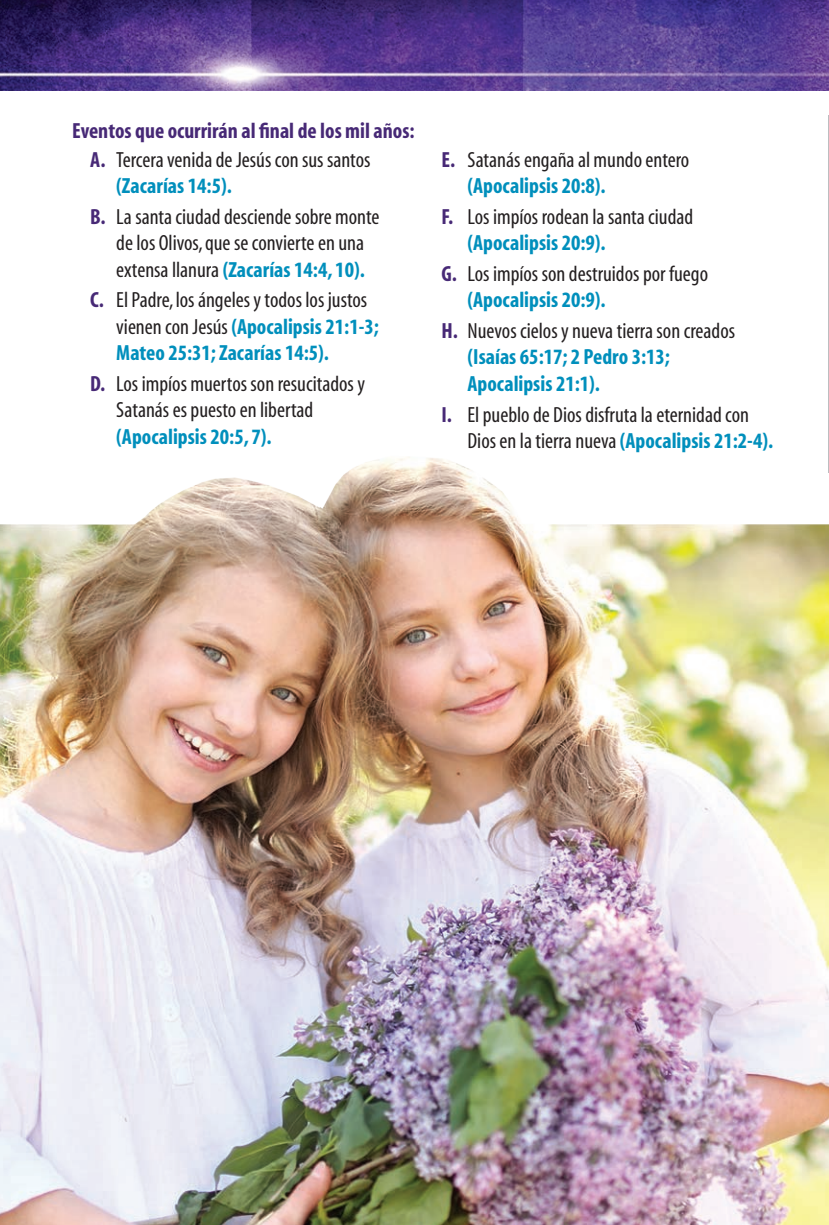
<style>
.page{position:relative;width:829px;height:1225px;background:#fff}
.page>*{position:absolute;margin:0;border:0;box-sizing:border-box;transform-origin:0 0}
.t1{font:condensed 22px/26.4px "Myriad";color:#231f20}
.t2{font:700 condensed 22px/26.4px "Myriad";color:#008fbc}
.t3{font:700 condensed 22px/28.8px "Myriad";color:#472976}
.s1{font-weight:400;color:#231f20}
.s2{font-weight:700;color:#008fbc}
.s3{font-weight:700;color:#472976}
.s4{color:#472976}
</style>
<div class="page">
<hr style="left:828px;top:116px;width:1px;height:357px;background:#bcbdc0">
<img style="left:0;top:0;width:828px;height:90px">
<img style="left:0;top:457px;width:828px;height:767px">
<p class="t3" style="left:90px;top:117px;width:326px;text-indent:-18px">Eventos que ocurrirán al final de los mil años:<br>A. <span class="s1">Tercera venida de Jesús con sus santos</span></p>
<p class="t1" style="left:90px;top:171px;width:291px;line-height:30.8px;text-indent:26px"><span class="s2">(Zacarías 14:5).<br></span><span class="s3">B.</span> La santa ciudad desciende sobre monte</p>
<p class="t1" style="left:116px;top:230px;width:250px">de los Olivos, que se convierte en una extensa llanura <span class="s2">(Zacarías 14:4, 10).</span></p>
<p class="t1" style="left:116px;top:288px;width:264px;text-indent:-26px"><span class="s3">C.</span> El Padre, los ángeles y todos los justos vienen con Jesús <span class="s2">(Apocalipsis 21:1-3;<br>Mateo 25:31; Zacarías 14:5).</span></p>
<p class="t1" style="left:116px;top:371px;width:250px;text-indent:-26px"><span class="s3">D.</span> Los impíos muertos son resucitados y<br>Satanás es puesto en libertad</p>
<p class="t2" style="left:116px;top:424px;width:157px">(Apocalipsis 20:5, 7).</p>
<p class="t1" style="left:467px;top:147px;width:223px;text-indent:-26px"><span class="s3">E.</span> Satanás engaña al mundo entero <span class="s2">(Apocalipsis 20:8).</span></p>
<p class="t1" style="left:467px;top:204px;width:227px;text-indent:-26px"><span class="s3">F.</span> Los impíos rodean la santa ciudad <span class="s2">(Apocalipsis 20:9).</span></p>
<p class="t1" style="left:467px;top:261px;width:242px;text-indent:-26px"><span class="s3">G.</span> Los impíos son destruidos por fuego <span class="s2">(Apocalipsis 20:9).</span></p>
<p class="t2" style="left:467px;top:318px;width:269px;text-indent:-26px"><span class="s4">H.</span> <span class="s1">Nuevos cielos y nueva tierra son creados </span>(Isaías 65:17; 2 Pedro 3:13;<br>Apocalipsis 21:1).</p>
<p class="t1" style="left:467px;top:402px;width:307px;text-indent:-26px"><span class="s3">I.</span> El pueblo de Dios disfruta la eternidad con<br>Dios en la tierra nueva <span class="s2">(Apocalipsis 21:2-4).</span></p>
</div>
